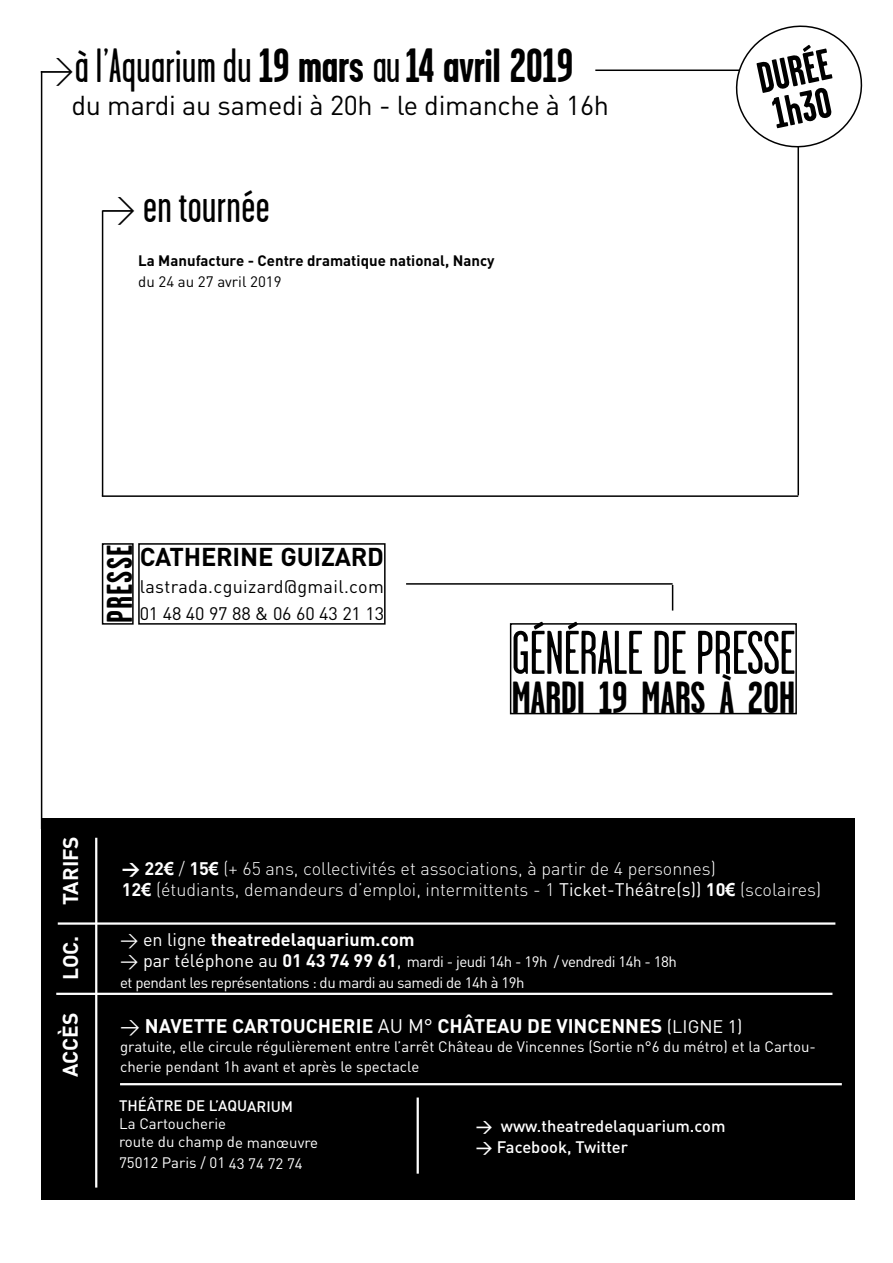
<style>
.page{position:relative;width:893px;height:1263px;background:#fff}
.page>*{position:absolute;margin:0;border:0;box-sizing:border-box;transform-origin:0 0}
.t1{font:61.5px "Garage Gothic";letter-spacing:-.01em;color:#000}
.t2{font:700 48px "Garage Gothic";letter-spacing:-.01em;color:#000}
.t3{font:48px "Garage Gothic";letter-spacing:.01em;color:#000}
.t4{font:700 45px "Garage Gothic";letter-spacing:-.01em;color:#000}
.t5{font:700 43.5px/37.5px "Garage Gothic";color:#000}
.t6{font:700 36px "Garage Gothic";letter-spacing:.035em;color:#000}
.t7{font:27px "DIN";letter-spacing:-.01em;color:#000}
.t8{font:700 25.5px "DIN";letter-spacing:-.01em;color:#000}
.t9{font:700 21px "DIN";letter-spacing:-.01em;color:#fff}
.t10{font:700 19.5px "DIN";color:#fff}
.t11{font:300 18px/21px "DIN";color:#fff}
.t12{font:18px/27px "DIN";letter-spacing:.02em;color:#000}
.t13{font:700 18px "DIN";color:#fff}
.t14{font:500 16.5px/21px "DIN";color:#fff}
.t15{font:15px/18px "DIN";color:#fff}
.t16{font:15px/21px "DIN";letter-spacing:-.03em;color:#fff}
.t17{font:700 15px "DIN";color:#000}
.t18{font:500 15px "DIN";color:#fff}
.t19{font:15px "DIN";color:#000}
.s1{font-family:"DIN";font-weight:300;font-size:34.5px}
.s2{font-weight:400}
.s3{font-weight:700}
.s4{font-family:"Arial";font-weight:700}
.s5{font-size:18px}
.s6{font-weight:700;font-size:18px}
.s7{font-weight:400;font-size:18px}
</style>
<div class="page">
<hr style="left:41px;top:71px;width:1px;height:758px;background:#000">
<hr style="left:102px;top:210px;width:1px;height:286px;background:#000">
<div style="left:41px;top:818px;width:814px;height:381px;background:#000"></div>
<hr style="left:58px;top:922px;width:777px;height:3px;background:#fff">
<hr style="left:56px;top:993px;width:776px;height:2px;background:#fff">
<hr style="left:120px;top:1083px;width:722px;height:2px;background:#fff">
<hr style="left:417px;top:1097px;width:2px;height:77px;background:#fff">
<hr style="left:95px;top:838px;width:2px;height:349px;background:#fff">
<hr style="left:102px;top:495px;width:696px;height:2px;background:#000">
<hr style="left:797px;top:71px;width:2px;height:424px;background:#000">
<hr style="left:595px;top:70px;width:204px;height:1px;background:#000">
<div style="left:102px;top:543px;width:32px;height:82px;border:2px solid #000"></div>
<div style="left:510px;top:623px;width:287px;height:91px;border:2px solid #000"></div>
<hr style="left:406px;top:583px;width:267px;height:2px;background:#000">
<div style="left:138px;top:543px;width:248px;height:82px;border:2px solid #000"></div>
<svg style="left:672px;top:585px;width:1px;height:25px"></svg>
<svg style="left:729px;top:25px;width:134px;height:130px"></svg>
<h2 class="t2" style="left:39px;top:41px;width:536px"><span class="s1">&gt;</span><span class="s2">à l’Aquarium du</span> 19 mars <span class="s2">au</span> 14 avril 2019</h2>
<h3 class="t7" style="left:71px;top:88px;width:539px">du mardi au samedi à 20h - le dimanche à 16h</h3>
<h2 class="t3" style="left:101px;top:181px;width:171px"><span class="s1">&gt;</span> en tournée</h2>
<p class="t17" style="left:138px;top:251px;width:358px">La Manufacture - Centre dramatique national, Nancy</p>
<p class="t19" style="left:138px;top:272px;width:145px">du 24 au 27 avril 2019</p>
<h3 class="t5" style="left:754px;top:61px;width:75px;rotate:-12deg">DURÉE<br>1h30</h3>
<h3 class="t6" style="left:101px;top:623px;width:80px;rotate:-90deg">PRESSE</h3>
<h3 class="t8" style="left:140px;top:540px;width:246px">CATHERINE GUIZARD</h3>
<p class="t12" style="left:140px;top:572px;width:246px">lastrada.cguizard@gmail.com<br>01 48 40 97 88 &amp; 06 60 43 21 13</p>
<h1 class="t1" style="left:511px;top:621px;width:285px">Générale DE PRESSE</h1>
<h3 class="t4" style="left:511px;top:674px;width:147px">MARDI 19 mars</h3>
<h3 class="t4" style="left:719px;top:674px;width:74px">à 20h</h3>
<h3 class="t9" style="left:57px;top:905px;width:69px;rotate:-90deg">TARIFS</h3>
<h3 class="t9" style="left:57px;top:980px;width:46px;rotate:-90deg">LOC.</h3>
<h3 class="t9" style="left:57px;top:1077px;width:64px;rotate:-90deg">ACCÈS</h3>
<p class="t11" style="left:122px;top:857px;width:701px"><span class="s3">&gt; 22</span><span class="s4">€</span> / <span class="s3">15</span><span class="s4">€</span> (+ 65 ans, collectivités et associations, à partir de 4 personnes)<br><span class="s3">12</span><span class="s4">€</span> (étudiants, demandeurs d’emploi, intermittents - 1 <span class="s2">Ticket-Théâtre(s))</span> <span class="s3">10</span><span class="s4">€</span> (scolaires)</p>
<p class="t13" style="left:120px;top:928px;width:296px"><span class="s2">&gt; en ligne</span> theatredelaquarium.com</p>
<p class="t16" style="left:120px;top:951px;width:558px"><span class="s5">&gt; par téléphone au</span> <span class="s6">01 43 74 99 61</span><span class="s5">,</span> mardi - jeudi 14h - 19h / vendredi 14h - 18h et pendant les représentations : du mardi au samedi de 14h à 19h</p>
<h3 class="t10" style="left:120px;top:1013px;width:126px"><span class="s2">&gt;</span> NAVETTE CAR</h3>
<h3 class="t10" style="left:269px;top:1013px;width:475px">TOUCHERIE <span class="s2">AU M°</span> CHÂTEAU DE VINCENNES <span class="s7">(LIGNE 1)</span></h3>
<p class="t15" style="left:120px;top:1037px;width:697px;line-height:19.5px">gratuite, elle circule régulièrement entre l’arrêt Château de Vincennes (Sortie n°6 du métro) et la Cartou&shy;cherie pendant 1h avant et après le spectacle</p>
<p class="t18" style="left:119px;top:1096px;width:175px">THÉÂTRE DE L’AQUARIUM</p>
<p class="t15" style="left:119px;top:1115px;width:201px">La Cartoucherie<br>route du champ de manœuvre</p>
<p class="t15" style="left:119px;top:1154px;width:185px">75012 Paris / 01 43 74 72 74</p>
<p class="t14" style="left:476px;top:1115px;width:251px">&gt; www.theatredelaquarium.com &gt; Facebook, Twitter</p>
</div>
